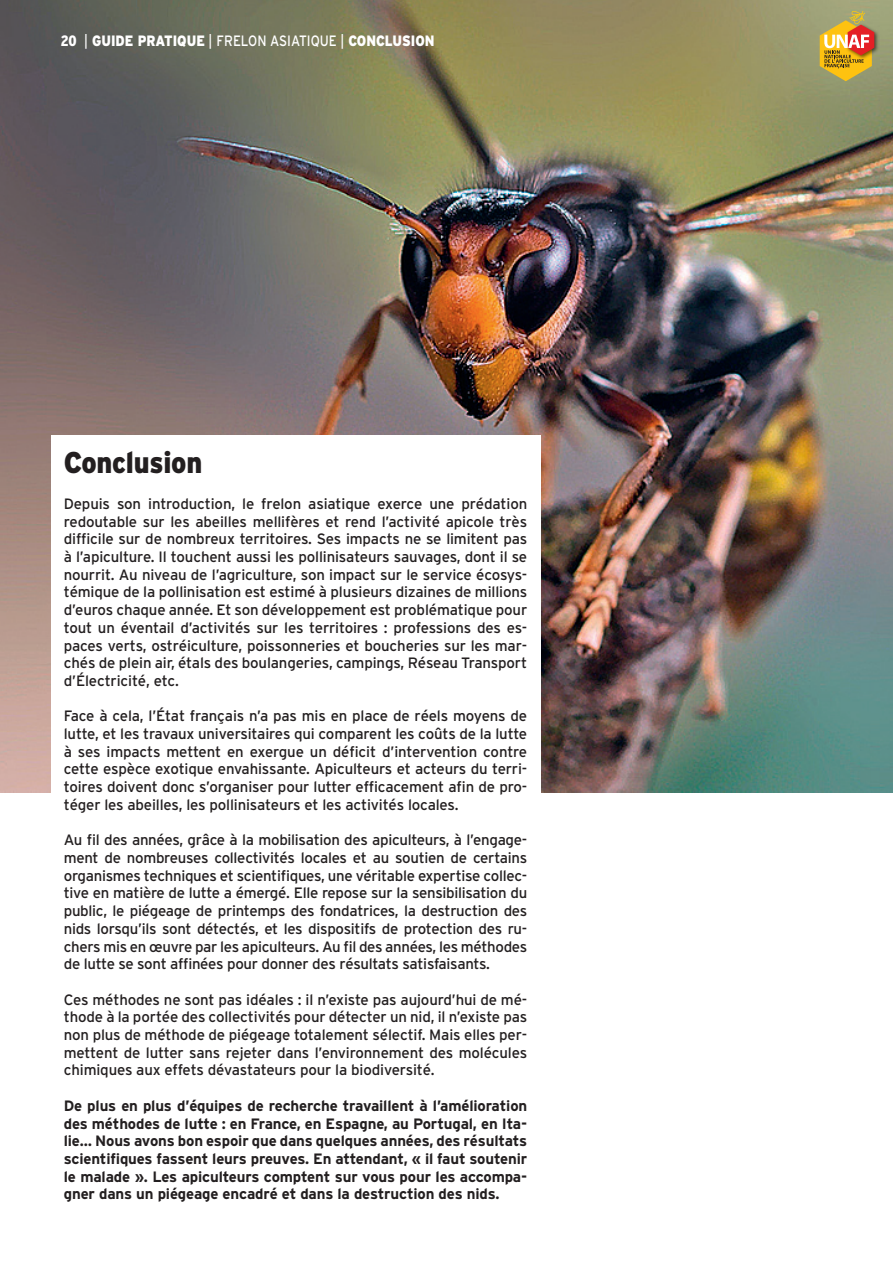
<style>
.page{position:relative;width:893px;height:1263px;background:#fff}
.page>*{position:absolute;margin:0;border:0;box-sizing:border-box;transform-origin:0 0}
.texte{font:900 30px "Interstate";letter-spacing:-.01em;color:#231f20;scale:.9 1}
.texte-2{font:15px/17.7px "Interstate";letter-spacing:-.01em;color:#231f20;text-align:justify}
.texte-3{font:700 15px/17.7px "Interstate";letter-spacing:-.01em;color:#231f20;text-align:justify}
.t1{font:900 15px "Interstate";color:#fff;scale:.86 1}
.s1{font-family:"Interstate Condensed"}
.s2{font-weight:400}
</style>
<div class="page">
<img style="left:0;top:0;width:893px;height:792px">
<img style="left:874px;top:21px;width:6px;height:40px">
<svg style="left:820px;top:11px;width:54px;height:70px;background:#cd9e49"></svg>
<div style="left:51px;top:436px;width:489px;height:792px;background:#fff"></div>
<p class="t1" style="left:61px;top:32px;width:436px"><span class="s1">20</span> <span class="s2">|</span> GUIDE PRATIQUE <span class="s2">| FRELON ASIATIQUE |</span> CONCLUSION</p>
<p class="texte" style="left:64px;top:445px;width:155px">Conclusion</p>
<p class="texte-2" style="left:64px;top:494px;width:465px">Depuis son introduction, le frelon asiatique exerce une prédation redoutable sur les abeilles mellifères et rend l’activité apicole très difficile sur de nombreux territoires. Ses impacts ne se limitent pas à l’apiculture. Il touchent aussi les pollinisateurs sauvages, dont il se nourrit. Au niveau de l’agriculture, son impact sur le service écosys&shy;témique de la pollinisation est estimé à plusieurs dizaines de millions d’euros chaque année. Et son développement est problématique pour tout un éventail d’activités sur les territoires : professions des es&shy;paces verts, ostréiculture, poissonneries et boucheries sur les mar&shy;chés de plein air, étals des boulangeries, campings, Réseau Transport d’Électricité, etc.</p>
<p class="texte-2" style="left:64px;top:707px;width:465px">Face à cela, l’État français n’a pas mis en place de réels moyens de lutte, et les travaux universitaires qui comparent les coûts de la lutte à ses impacts mettent en exergue un déficit d’intervention contre cette espèce exotique envahissante. Apiculteurs et acteurs du terri&shy;toires doivent donc s’organiser pour lutter efficacement afin de pro&shy;téger les abeilles, les pollinisateurs et les activités locales.</p>
<p class="texte-2" style="left:64px;top:831px;width:465px">Au fil des années, grâce à la mobilisation des apiculteurs, à l’engage&shy;ment de nombreuses collectivités locales et au soutien de certains organismes techniques et scientifiques, une véritable expertise collec&shy;tive en matière de lutte a émergé. Elle repose sur la sensibilisation du public, le piégeage de printemps des fondatrices, la destruction des nids lorsqu’ils sont détectés, et les dispositifs de protection des ru&shy;chers mis en œuvre par les apiculteurs. Au fil des années, les méthodes de lutte se sont affinées pour donner des résultats satisfaisants.</p>
<p class="texte-2" style="left:64px;top:990px;width:465px">Ces méthodes ne sont pas idéales : il n’existe pas aujourd’hui de mé&shy;thode à la portée des collectivités pour détecter un nid, il n’existe pas non plus de méthode de piégeage totalement sélectif. Mais elles per&shy;mettent de lutter sans rejeter dans l’environnement des molécules chimiques aux effets dévastateurs pour la biodiversité.</p>
<p class="texte-3" style="left:64px;top:1096px;width:465px">De plus en plus d’équipes de recherche travaillent à l’amélioration des méthodes de lutte : en France, en Espagne, au Portugal, en Ita&shy;lie… Nous avons bon espoir que dans quelques années, des résultats scientifiques fassent leurs preuves. En attendant, « il faut soutenir le malade ». Les apiculteurs comptent sur vous pour les accompa&shy;gner dans un piégeage encadré et dans la destruction des nids.</p>
</div>
